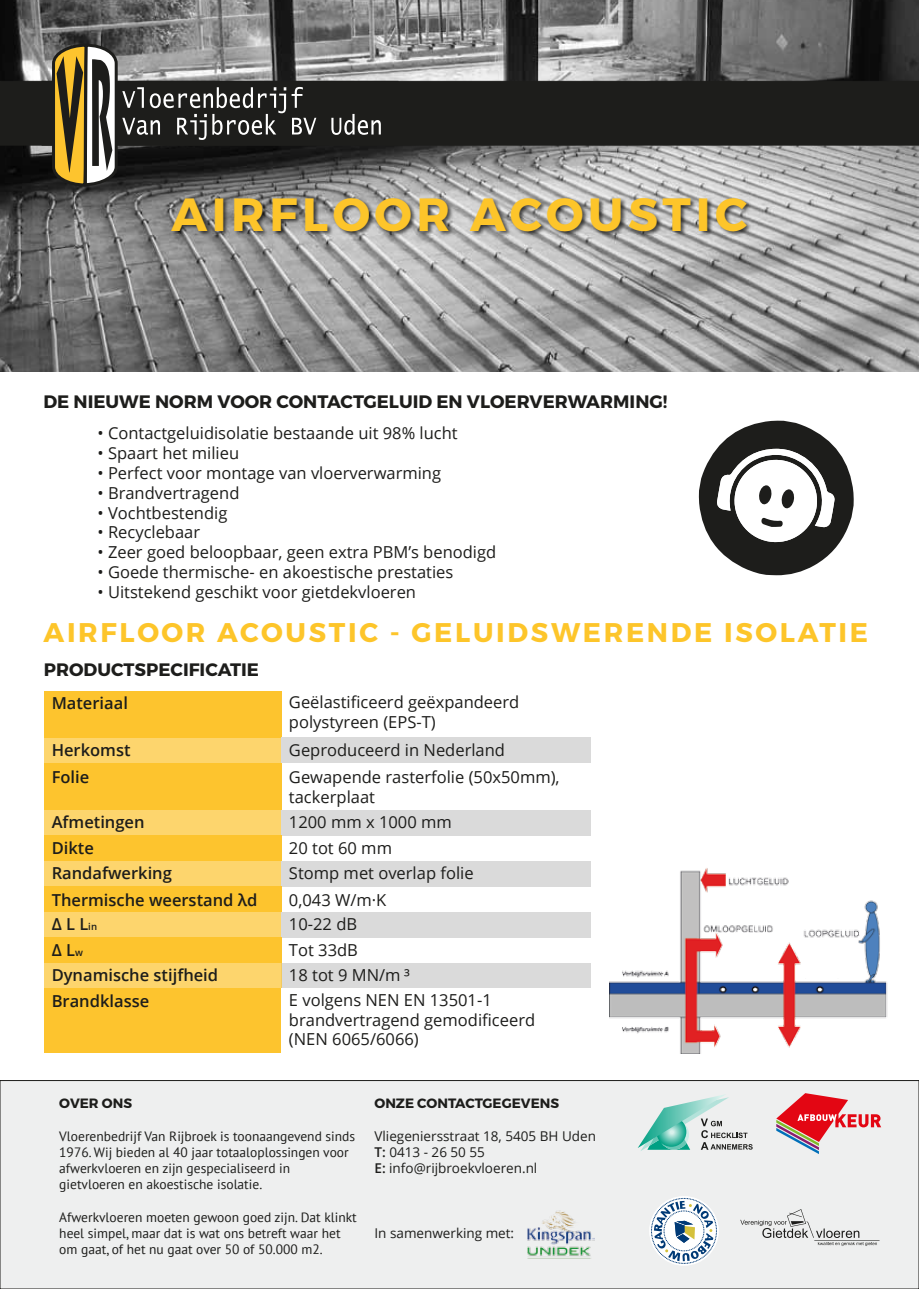
<style>
.page{position:relative;width:919px;height:1289px;background:#fff}
.page>*{position:absolute;margin:0;border:0;box-sizing:border-box;transform-origin:0 0}
.t1{font:700 46.5px "Montserrat";letter-spacing:.1em;color:#fdc52a}
.t2{font:700 27px "Montserrat";letter-spacing:.1em;color:#fdc52a}
.t3{font:700 18px "Montserrat";color:#1d1d1b}
.t4{font:16.5px/25.8px "Open Sans";color:#1d1d1b}
.t5{font:600 16.5px/26.1px "Open Sans";color:#1d1d1b}
.t6{font:13.5px/16.2px "PT Sans";color:#1d1d1b}
.t7{font:13.5px/16.2px "Open Sans";color:#1d1d1b}
.t8{font:700 13.5px "Montserrat";color:#1d1d1b}
.s1{font-size:9.6px}
.s2{font-weight:600}
</style>
<div class="page">
<div style="left:0;top:1080px;width:918px;height:208px;background:#eeefef"></div>
<div style="left:0;top:1080px;width:918px;height:208px;border:1px solid #1d1d1b"></div>
<svg style="left:740px;top:1209px;width:136px;height:36px"></svg>
<hr style="left:814px;top:1240px;width:65px;height:1px;background:#1d1d1b">
<svg style="left:637px;top:1094px;width:115px;height:57px"></svg>
<svg style="left:649px;top:1195px;width:69px;height:70px"></svg>
<svg style="left:651px;top:1197px;width:66px;height:66px"></svg>
<svg style="left:776px;top:1093px;width:105px;height:61px"></svg>
<img style="left:527px;top:1210px;width:67px;height:49px">
<img style="left:0;top:0;width:918px;height:371px">
<img style="left:0;top:189px;width:918px;height:172px">
<div style="left:44px;top:691px;width:237px;height:46px;background:#fdc42e"></div>
<div style="left:44px;top:737px;width:237px;height:26px;background:#fdd56d"></div>
<div style="left:281px;top:737px;width:309px;height:26px;background:#dadada"></div>
<div style="left:44px;top:763px;width:237px;height:47px;background:#fdc42e"></div>
<div style="left:44px;top:810px;width:237px;height:25px;background:#fdd56d"></div>
<div style="left:281px;top:810px;width:309px;height:25px;background:#dadada"></div>
<div style="left:44px;top:835px;width:237px;height:26px;background:#fdc42e"></div>
<div style="left:44px;top:860px;width:237px;height:26px;background:#fdd56d"></div>
<div style="left:281px;top:860px;width:309px;height:26px;background:#dadada"></div>
<div style="left:44px;top:886px;width:237px;height:26px;background:#fdc42e"></div>
<div style="left:44px;top:912px;width:237px;height:25px;background:#fdd56d"></div>
<div style="left:281px;top:912px;width:309px;height:25px;background:#dadada"></div>
<div style="left:281px;top:962px;width:309px;height:26px;background:#dadada"></div>
<div style="left:44px;top:962px;width:237px;height:26px;background:#fdd56d"></div>
<div style="left:44px;top:988px;width:237px;height:64px;background:#fdc42e"></div>
<div style="left:44px;top:937px;width:237px;height:26px;background:#fdc42e"></div>
<img style="left:609px;top:868px;width:279px;height:185px">
<svg style="left:698px;top:420px;width:155px;height:155px"></svg>
<div style="left:0;top:81px;width:918px;height:64px;background:#1d1d1b"></div>
<svg style="left:331px;top:114px;width:50px;height:21px"></svg>
<svg style="left:51px;top:42px;width:265px;height:146px"></svg>
<div style="left:790px;top:873px;width:52px;height:15px;background:#fff"></div>
<div style="left:802px;top:940px;width:48px;height:38px;background:#fff"></div>
<p class="t1" style="left:171px;top:186px;width:577px">AIRFLOOR ACOUSTIC</p>
<p class="t3" style="left:43px;top:390px;width:625px">DE NIEUWE NORM VOOR CONTACTGELUID EN VLOERVERWARMING!</p>
<p class="t4" style="left:97px;top:420px;width:361px">• Contactgeluidisolatie bestaande uit 98% lucht</p>
<p class="t4" style="left:97px;top:440px;width:143px">• Spaart het milieu</p>
<p class="t4" style="left:97px;top:459px;width:345px">• Perfect voor montage van vloerverwarming</p>
<p class="t4" style="left:97px;top:479px;width:143px">• Brandvertragend</p>
<p class="t4" style="left:97px;top:499px;width:131px">• Vochtbestendig</p>
<p class="t4" style="left:97px;top:519px;width:104px">• Recyclebaar</p>
<p class="t4" style="left:97px;top:539px;width:400px">• Zeer goed beloopbaar, geen extra PBM’s benodigd</p>
<p class="t4" style="left:97px;top:558px;width:357px">• Goede thermische- en akoestische prestaties</p>
<p class="t4" style="left:97px;top:578px;width:320px">• Uitstekend geschikt voor gietdekvloeren</p>
<p class="t2" style="left:44px;top:616px;width:825px">AIRFLOOR ACOUSTIC - GELUIDSWERENDE ISOLATIE</p>
<p class="t3" style="left:44px;top:658px;width:217px">PRODUCTSPECIFICATIE</p>
<p class="t4" style="left:289px;top:691px;width:232px;line-height:19.8px">Geëlastificeerd geëxpandeerd polystyreen (EPS-T)</p>
<p class="t4" style="left:289px;top:737px;width:272px;line-height:26.2px">Geproduceerd in Nederland<br>Gewapende rasterfolie (50x50mm),</p>
<p class="t4" style="left:289px;top:783px;width:186px">tackerplaat<br>1200 mm x 1000 mm<br>20 tot 60 mm<br>Stomp met overlap folie<br>0,043 W/m·K</p>
<p class="t4" style="left:289px;top:910px;width:70px">10-22 dB</p>
<p class="t4" style="left:289px;top:961px;width:122px">18 tot 9 MN/m ³</p>
<p class="t5" style="left:52px;top:690px;width:78px">Materiaal</p>
<p class="t5" style="left:52px;top:737px;width:80px">Herkomst<br>Folie</p>
<p class="t5" style="left:52px;top:808px;width:207px">Afmetingen<br>Dikte<br>Randafwerking<br>Thermische weerstand λd</p>
<p class="t5" style="left:52px;top:910px;width:47px">∆ L L<span class="s1">in</span></p>
<p class="t5" style="left:52px;top:961px;width:168px">Dynamische stijfheid<br>Brandklasse</p>
<p class="t5" style="left:52px;top:936px;width:33px">∆ L<span class="s1">w</span></p>
<p class="t4" style="left:289px;top:936px;width:70px">Tot 33dB</p>
<p class="t4" style="left:289px;top:989px;width:248px;line-height:19.8px">E volgens NEN EN 13501-1 brandvertragend gemodificeerd (NEN 6065/6066)</p>
<p class="t8" style="left:59px;top:1095px;width:74px">OVER ONS</p>
<p class="t6" style="left:59px;top:1127px;width:297px">Vloerenbedrijf Van Rijbroek is toonaangevend sinds 1976. Wij bieden al 40 jaar totaaloplossingen voor afwerkvloeren en zijn gespecialiseerd in gietvloeren en akoestische isolatie.</p>
<p class="t6" style="left:59px;top:1208px;width:299px">Afwerkvloeren moeten gewoon goed zijn. Dat klinkt heel simpel, maar dat is wat ons betreft waar het om gaat, of het nu gaat over 50 of 50.000 m2.</p>
<p class="t8" style="left:374px;top:1095px;width:186px">ONZE CONTACTGEGEVENS</p>
<p class="t7" style="left:374px;top:1127px;width:223px">Vliegeniersstraat 18, 5405 BH Uden<br><span class="s2">T:</span> 0413 - 26 50 55<br><span class="s2">E:</span> info@rijbroekvloeren.nl</p>
<p class="t7" style="left:374px;top:1224px;width:141px">In samenwerking met:</p>
</div>
